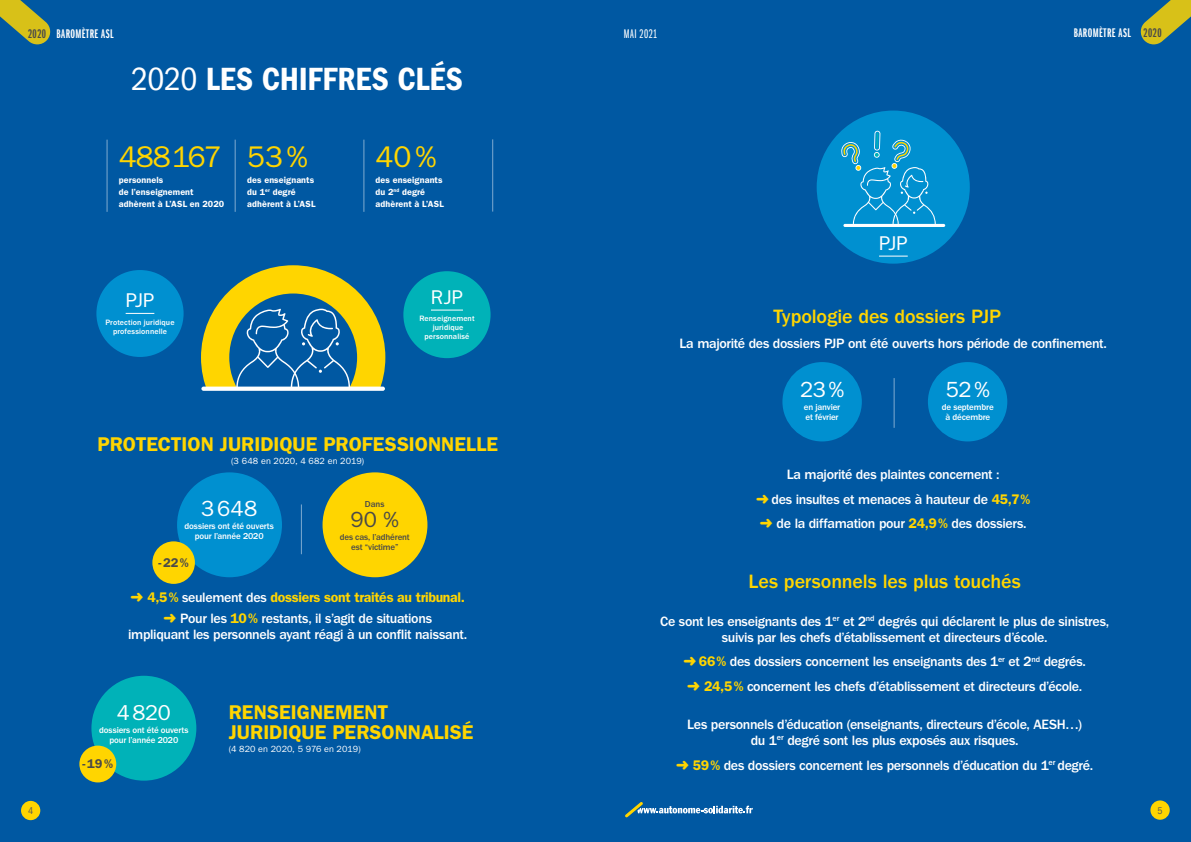
<style>
.page{position:relative;width:1191px;height:842px;background:#0058a2}
.page>*{position:absolute;margin:0;border:0;box-sizing:border-box;transform-origin:0 0}
.t1{font:33.3px "ITC Franklin Gothic Std Dm Cd";color:#fff}
.t2{font:30px "ITC Franklin Gothic Std";letter-spacing:-.03em;color:#ffd500}
.t3{font:22px "ITC Franklin Gothic Std";letter-spacing:.005em;color:#fff}
.t4{font:22px "ITC Franklin Gothic Std";color:#4a4a49}
.t5{font:21.6px "ITC Franklin Gothic Std";color:#fff}
.t6{font:600 20px/20px "ITC Franklin Gothic Std";color:#ffd500}
.t7{font:500 20px "ITC Franklin Gothic Std";letter-spacing:-.005em;color:#ffd500}
.t8{font:20px "ITC Franklin Gothic Std";letter-spacing:.005em;color:#fff}
.t9{font:500 14px/24.5px "ITC Franklin Gothic Std";letter-spacing:-.025em;color:#fff;text-align:center}
.t10{font:13px "ITC Franklin Gothic Std Dm X Cp";letter-spacing:.035em;color:#fff}
.t11{font:13px "ITC Franklin Gothic Std Bk X Cp";letter-spacing:.035em;color:#fff}
.t12{font:600 12.8px "ITC Franklin Gothic Std";color:#4a4a49}
.t13{font:condensed 10px "ITC Franklin Gothic Std";color:#575756}
.t14{font:600 9px/12px "ITC Franklin Gothic Std";letter-spacing:.01em;color:#fff}
.t15{font:500 9px/10px "ITC Franklin Gothic Std";letter-spacing:-.02em;color:#fff;text-align:center}
.t16{font:9px "ITC Franklin Gothic Std";letter-spacing:.005em;color:#fff}
.t17{font:500 9px/10px "ITC Franklin Gothic Std";letter-spacing:-.015em;color:#4a4a49;text-align:center}
.t18{font:500 8px/9px "ITC Franklin Gothic Std";letter-spacing:.01em;color:#fff;text-align:center}
.s1{color:#4a4a49}
.s2{font-family:"ITC Franklin Gothic Std";font-stretch:condensed}
.s3{color:#ffd500}
.s4{font-weight:600;color:#ffd500}
</style>
<div class="page">
<svg style="left:625px;top:802px;width:127px;height:16px"></svg>
<div style="left:403px;top:271px;width:87px;height:87px;background:#00b2b8;border-radius:50%"></div>
<hr style="left:431px;top:310px;width:32px;height:1px;background:#fff">
<div style="left:96px;top:270px;width:88px;height:87px;background:#0090d0;border-radius:50%"></div>
<svg style="left:126px;top:313px;width:28px;height:1px"></svg>
<svg style="left:201px;top:265px;width:184px;height:123px"></svg>
<svg style="left:201px;top:387px;width:184px;height:4px"></svg>
<hr style="left:492px;top:139px;width:1px;height:73px;background:#fff">
<hr style="left:364px;top:140px;width:1px;height:72px;background:#fff">
<hr style="left:235px;top:140px;width:1px;height:72px;background:#fff">
<hr style="left:107px;top:140px;width:1px;height:72px;background:#fff">
<div style="left:91px;top:676px;width:105px;height:105px;background:#00b2b8;border-radius:50%"></div>
<div style="left:79px;top:746px;width:37px;height:36px;background:#ffd500;border-radius:50%"></div>
<hr style="left:301px;top:504px;width:1px;height:50px;background:#fff">
<div style="left:177px;top:472px;width:105px;height:105px;background:#0090d0;border-radius:50%"></div>
<div style="left:322px;top:472px;width:105px;height:105px;background:#ffd500;border-radius:50%"></div>
<div style="left:152px;top:541px;width:43px;height:43px;background:#ffd500;border-radius:50%"></div>
<div style="left:782px;top:362px;width:80px;height:79px;background:#0090d0;border-radius:50%"></div>
<div style="left:928px;top:362px;width:79px;height:79px;background:#0090d0;border-radius:50%"></div>
<hr style="left:894px;top:378px;width:1px;height:50px;background:#fff">
<div style="left:816px;top:111px;width:153px;height:153px;background:#0090d0;border-radius:50%"></div>
<hr style="left:843px;top:224px;width:102px;height:3px;background:#fff;border-radius:2px">
<svg style="left:841px;top:131px;width:94px;height:94px"></svg>
<svg style="left:879px;top:256px;width:28px;height:1px"></svg>
<svg style="left:1140px;top:0;width:51px;height:44px"></svg>
<svg style="left:0;top:0;width:51px;height:44px"></svg>
<div style="left:1150px;top:800px;width:19px;height:20px;background:#ffd500;border-radius:50%"></div>
<div style="left:21px;top:801px;width:19px;height:19px;background:#ffd500;border-radius:50%"></div>
<p class="t10" style="left:28px;top:26px;width:87px"><span class="s1">2020</span> BAROMÈTRE ASL</p>
<p class="t11" style="left:624px;top:27px;width:35px">MAI 2021</p>
<p class="t10" style="left:1073px;top:26px;width:89px">BAROMÈTRE ASL <span class="s1">2020</span></p>
<h1 class="t1" style="left:131px;top:60px;width:333px"><span class="s2">2020</span> LES CHIFFRES CLÉS</h1>
<h2 class="t2" style="left:119px;top:139px;width:104px">488167</h2>
<p class="t14" style="left:119px;top:173px;width:107px">personnels<br>de l’enseignement adhèrent à L’ASL en 2020</p>
<h2 class="t2" style="left:247px;top:139px;width:62px">53%</h2>
<p class="t14" style="left:247px;top:173px;width:70px">des enseignants du 1<sup>er</sup> degré adhèrent à L’ASL</p>
<h3 class="t8" style="left:126px;top:289px;width:30px">PJP</h3>
<p class="t18" style="left:105px;top:318px;width:71px">Protection juridique professionnelle</p>
<h2 class="t2" style="left:375px;top:139px;width:62px">40%</h2>
<p class="t14" style="left:375px;top:173px;width:70px">des enseignants du 2<sup>nd</sup> degré adhèrent à L’ASL</p>
<h3 class="t8" style="left:431px;top:286px;width:33px">RJP</h3>
<p class="t18" style="left:419px;top:314px;width:57px">Renseignement juridique personnalisé</p>
<h3 class="t6" style="left:98px;top:434px;width:402px">PROTECTION JURIDIQUE PROFESSIONNELLE</h3>
<p class="t16" style="left:231px;top:456px;width:135px">(3 648 en 2020, 4 682 en 2019)</p>
<h3 class="t3" style="left:201px;top:495px;width:57px">3648</h3>
<p class="t15" style="left:185px;top:521px;width:91px">dossiers ont été ouverts pour l’année 2020</p>
<p class="t12" style="left:158px;top:555px;width:32px">-22%</p>
<p class="t17" style="left:365px;top:499px;width:21px">Dans</p>
<h3 class="t4" style="left:350px;top:507px;width:50px">90 %</h3>
<p class="t17" style="left:340px;top:532px;width:72px">des cas, l’adhérent est “victime”</p>
<p class="t9" style="left:131px;top:586px;width:336px;line-height:21.7px"><span class="s3">➜</span> <span class="s4">4,5%</span> seulement des <span class="s4">dossiers sont traités au tribunal. </span><span class="s3">➜</span> Pour les <span class="s4">10%</span> restants, il s’agit de situations</p>
<p class="t9" style="left:128px;top:622px;width:340px">impliquant les personnels ayant réagi à un conflit naissant.</p>
<h3 class="t5" style="left:117px;top:700px;width:56px">4820</h3>
<p class="t15" style="left:99px;top:725px;width:91px">dossiers ont été ouverts pour l’année 2020</p>
<p class="t12" style="left:83px;top:756px;width:32px">-19%</p>
<h3 class="t6" style="left:229px;top:702px;width:246px">RENSEIGNEMENT<br>JURIDIQUE PERSONNALISÉ</h3>
<p class="t16" style="left:229px;top:743px;width:133px">(4 820 en 2020, 5 976 en 2019)</p>
<h3 class="t8" style="left:879px;top:232px;width:30px">PJP</h3>
<h3 class="t7" style="left:773px;top:306px;width:229px">Typologie des dossiers PJP</h3>
<p class="t9" style="left:679px;top:331px;width:429px">La majorité des dossiers PJP ont été ouverts hors période de confinement.</p>
<h3 class="t3" style="left:800px;top:377px;width:46px">23%</h3>
<p class="t15" style="left:804px;top:402px;width:38px;text-align:left">en janvier et février</p>
<h3 class="t3" style="left:945px;top:377px;width:45px">52%</h3>
<p class="t15" style="left:941px;top:402px;width:53px">de septembre à décembre</p>
<p class="t9" style="left:756px;top:462px;width:276px">La majorité des plaintes concernent :<br><span class="s3">➜</span> des insultes et menaces à hauteur de <span class="s4">45,7% </span><span class="s3">➜</span> de la diffamation pour <span class="s4">24,9%</span> des dossiers.</p>
<h3 class="t7" style="left:748px;top:570px;width:274px">Les personnels les plus touchés</h3>
<p class="t9" style="left:660px;top:613px;width:450px;line-height:16px">Ce sont les enseignants des 1<sup>er</sup> et 2<sup>nd</sup> degrés qui déclarent le plus de sinistres, suivis par les chefs d’établissement et directeurs d’école.</p>
<p class="t9" style="left:683px;top:649px;width:404px;text-align:left"><span class="s3">➜</span> <span class="s4">66%</span> des dossiers concernent les enseignants des 1<sup>er</sup> et 2<sup>nd</sup> degrés. <span class="s3">➜</span> <span class="s4">24,5%</span> concernent les chefs d’établissement et directeurs d’école.</p>
<p class="t9" style="left:687px;top:717px;width:396px;line-height:16px">Les personnels d’éducation (enseignants, directeurs d’école, AESH…) du 1<sup>er</sup> degré sont les plus exposés aux risques.</p>
<p class="t9" style="left:676px;top:753px;width:418px"><span class="s3">➜</span> <span class="s4">59%</span> des dossiers concernent les personnels d’éducation du 1<sup>er</sup> degré.</p>
<p class="t13" style="left:28px;top:805px;width:7px">4</p>
<p class="t13" style="left:1157px;top:805px;width:7px">5</p>
</div>
